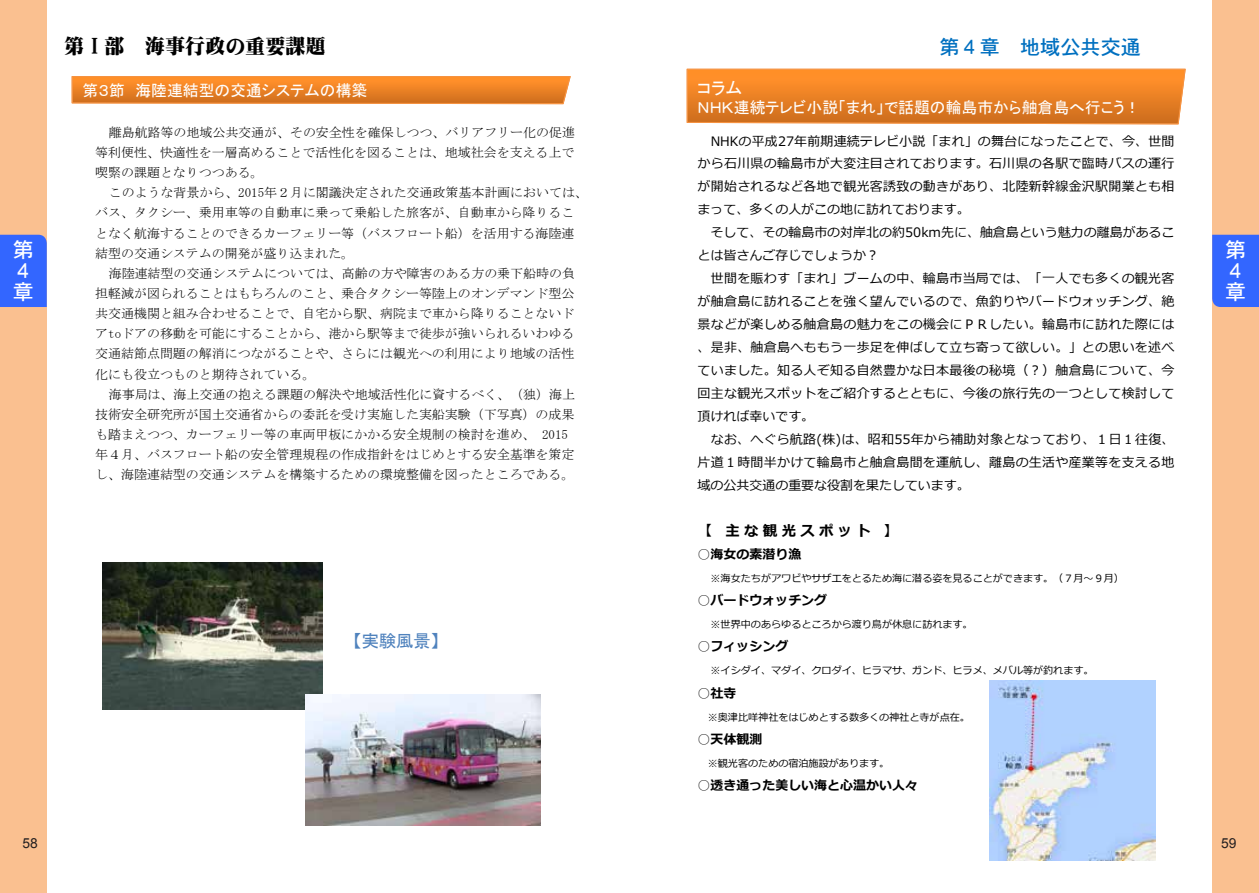
<style>
.page{position:relative;width:1259px;height:893px;background:#fff}
.page>*{position:absolute;margin:0;border:0;box-sizing:border-box;transform-origin:0 0}
.t1{font:21px/21px "DFHS Gothic W5 WIN RKSJ H";color:#fff}
.t2{font:20.1px "Mingti EGP Ultra SJIS";color:#000}
.t3{font:20.1px "DFHS Gothic W5 WIN RKSJ H";color:#0070c0}
.t4{font:17.25px "MS P Gothic";color:#4f82bd}
.t5{font:17.25px "MS P Gothic";color:#fff}
.t6{font:15.75px "MS P Gothic";color:#fff}
.t7{font:700 14.4px "Meiryo";letter-spacing:.3em;color:#000}
.t8{font:13.8px "Arial";color:#231f20}
.t9{font:12.9px/20.1px "MS Mincho";color:#000;text-align:justify}
.t10{font:12.9px/23px "Meiryo";letter-spacing:.005em;color:#000;text-align:justify}
.t11{font:700 12.9px "Meiryo";color:#000}
.t12{font:10.05px "Meiryo";color:#000}
</style>
<div class="page">
<img style="left:103px;top:562px;width:219px;height:147px">
<img style="left:305px;top:694px;width:235px;height:131px">
<svg style="left:72px;top:76px;width:499px;height:28px;background:#eb8329"></svg>
<svg style="left:686px;top:69px;width:499px;height:55px;background:#ea8328"></svg>
<img style="left:989px;top:680px;width:166px;height:181px">
<div style="left:0;top:0;width:47px;height:893px;background:#fac090"></div>
<div style="left:0;top:235px;width:47px;height:72px;background:#36f"></div>
<div style="left:1212px;top:0;width:47px;height:893px;background:#fac090"></div>
<div style="left:1212px;top:235px;width:47px;height:72px;background:#36f"></div>
<h2 class="t2" style="left:64px;top:35px;width:263px">第Ⅰ部 海事行政の重要課題</h2>
<h2 class="t3" style="left:939px;top:37px;width:203px">第４章 地域公共交通</h2>
<p class="t6" style="left:83px;top:83px;width:286px">第３節 海陸連結型の交通システムの構築</p>
<h3 class="t5" style="left:697px;top:79px;width:46px">コラム</h3>
<p class="t6" style="left:697px;top:100px;width:444px">ＮＨＫ連続テレビ小説「まれ」で話題の輪島市から舳倉島へ行こう！</p>
<p class="t10" style="left:697px;top:130px;width:478px;text-indent:13px">NHKの平成27年前期連続テレビ⼩説「まれ」の舞台になったことで、今、世間から⽯川県の輪島市が⼤変注⽬されております。⽯川県の各駅で臨時バスの運⾏が開始されるなど各地で観光客誘致の動きがあり、北陸新幹線⾦沢駅開業とも相まって、多くの⼈がこの地に訪れております。</p>
<p class="t10" style="left:697px;top:222px;width:478px;text-indent:13px">そして、その輪島市の対岸北の約50km先に、舳倉島という魅⼒の離島があることは皆さんご存じでしょうか？</p>
<p class="t10" style="left:697px;top:268px;width:478px;text-indent:13px">世間を賑わす「まれ」ブームの中、輪島市当局では、「⼀⼈でも多くの観光客が舳倉島に訪れることを強く望んでいるので、⿂釣りやバードウォッチング、絶景などが楽しめる舳倉島の魅⼒をこの機会にＰＲしたい。輪島市に訪れた際には、是⾮、舳倉島へももう⼀歩⾜を伸ばして⽴ち寄って欲しい。」との思いを述べていました。知る⼈ぞ知る⾃然豊かな⽇本最後の秘境（？）舳倉島について、今回主な観光スポットをご紹介するとともに、今後の旅⾏先の⼀つとして検討して頂ければ幸いです。</p>
<p class="t10" style="left:697px;top:429px;width:478px;text-indent:13px">なお、へぐら航路(株)は、昭和55年から補助対象となっており、１⽇１往復、⽚道１時間半かけて輪島市と舳倉島間を運航し、離島の⽣活や産業等を⽀える地域の公共交通の重要な役割を果たしています。</p>
<p class="t7" style="left:697px;top:521px;width:203px">【 主な観光スポット 】</p>
<p class="t11" style="left:697px;top:546px;width:105px">○海⼥の素潜り漁</p>
<p class="t12" style="left:710px;top:572px;width:415px">※海⼥たちがアワビやサザエをとるため海に潜る姿を⾒ることができます。（７⽉〜９⽉）</p>
<p class="t11" style="left:697px;top:592px;width:131px">○バードウォッチング</p>
<p class="t12" style="left:710px;top:618px;width:264px">※世界中のあらゆるところから渡り⿃が休息に訪れます。</p>
<p class="t11" style="left:697px;top:638px;width:92px">○フィッシング</p>
<p class="t12" style="left:710px;top:664px;width:385px">※イシダイ、マダイ、クロダイ、ヒラマサ、ガンド、ヒラメ、メバル等が釣れます。</p>
<p class="t11" style="left:697px;top:684px;width:40px">○社寺</p>
<p class="t12" style="left:707px;top:710px;width:264px">※奥津⽐咩神社をはじめとする数多くの神社と寺が点在。</p>
<p class="t11" style="left:697px;top:730px;width:66px">○天体観測</p>
<p class="t12" style="left:707px;top:756px;width:183px">※観光客のための宿泊施設があります。</p>
<p class="t11" style="left:697px;top:776px;width:222px">○透き通った美しい海と⼼温かい⼈々</p>
<p class="t9" style="left:95px;top:122px;width:481px;text-indent:13px">離島航路等の地域公共交通が、その安全性を確保しつつ、バリアフリー化の促進等利便性、快適性を一層高めることで活性化を図ることは、地域社会を支える上で喫緊の課題となりつつある。</p>
<p class="t9" style="left:95px;top:183px;width:494px;text-align:left;text-indent:13px">このような背景から、2015年２月に閣議決定された交通政策基本計画においては、バス、タクシー、乗用車等の自動車に乗って乗船した旅客が、自動車から降りることなく航海することのできるカーフェリー等（バスフロート船）を活用する海陸連結型の交通システムの開発が盛り込まれた。</p>
<p class="t9" style="left:95px;top:263px;width:481px;text-indent:13px">海陸連結型の交通システムについては、高齢の方や障害のある方の乗下船時の負担軽減が図られることはもちろんのこと、乗合タクシー等陸上のオンデマンド型公共交通機関と組み合わせることで、自宅から駅、病院まで車から降りることないドアtoドアの移動を可能にすることから、港から駅等まで徒歩が強いられるいわゆる交通結節点問題の解消につながることや、さらには観光への利用により地域の活性化にも役立つものと期待されている。</p>
<p class="t9" style="left:95px;top:384px;width:481px;text-align:left;text-indent:13px">海事局は、海上交通の抱える課題の解決や地域活性化に資するべく、（独）海上技術安全研究所が国土交通省からの委託を受け実施した実船実験（下写真）の成果も踏まえつつ、カーフェリー等の車両甲板にかかる安全規制の検討を進め、 2015年４月、バスフロート船の安全管理規程の作成指針をはじめとする安全基準を策定し、海陸連結型の交通システムを構築するための環境整備を図ったところである。</p>
<h1 class="t1" style="left:13px;top:239px;width:22px">第<br>４章</h1>
<h1 class="t1" style="left:1225px;top:239px;width:22px">第<br>４章</h1>
<h3 class="t4" style="left:353px;top:632px;width:88px">【実験風景】</h3>
<p class="t8" style="left:23px;top:834px;width:17px">58</p>
<p class="t8" style="left:1221px;top:834px;width:17px">59</p>
</div>
